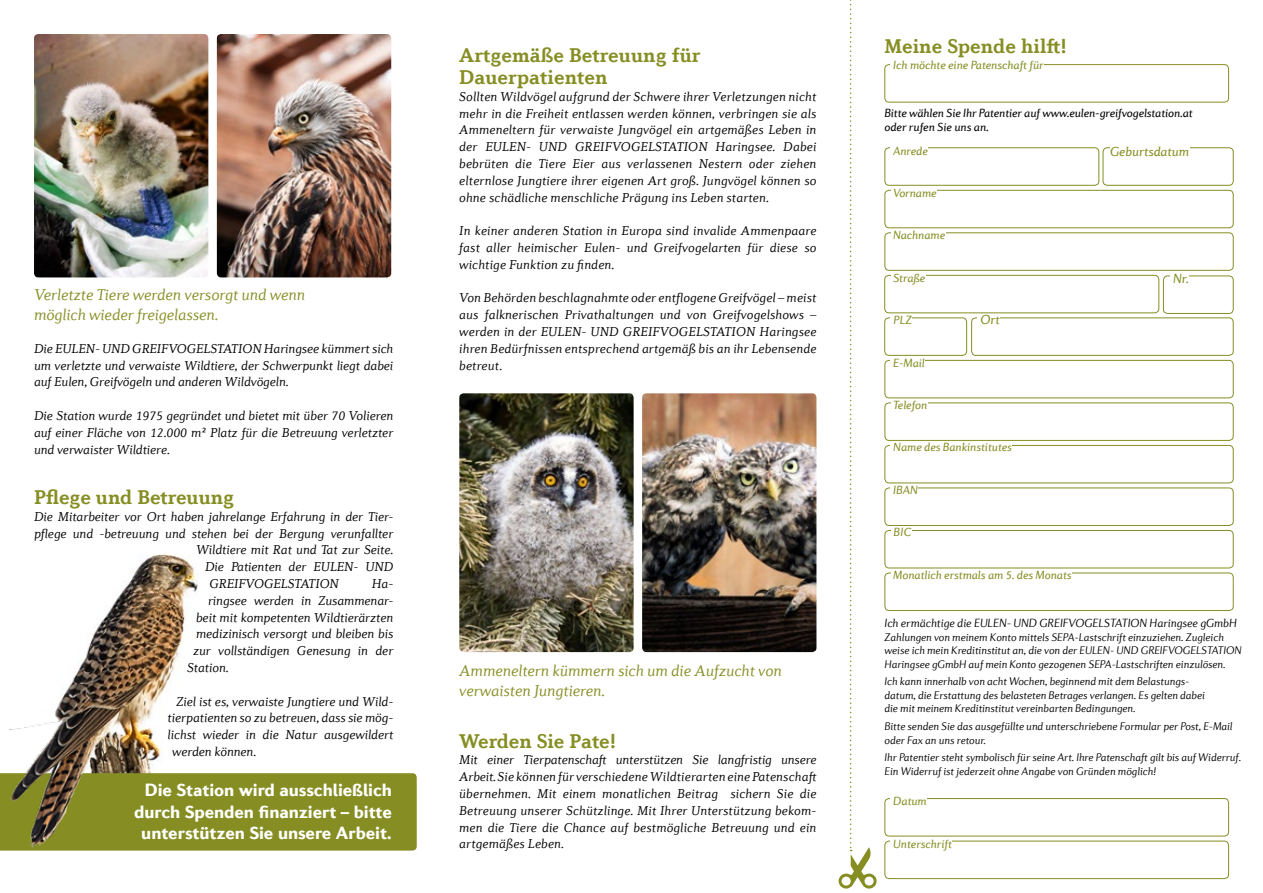
<style>
.page{position:relative;width:1263px;height:893px;background:#fff}
.page>*{position:absolute;margin:0;border:0;box-sizing:border-box;transform-origin:0 0}
.t1{font:700 21px/22.2px "Diverda Serif Com";color:#868e23}
.t2{font:900 18px/21.6px "Diverda Sans Com";letter-spacing:-.005em;color:#fff;text-align:center}
.t3{font:italic 300 16.5px/19.8px "Diverda Serif Com";letter-spacing:-.005em;color:#868e23}
.t4{font:italic 300 13.5px/16.8px "Diverda Serif Com";letter-spacing:-.005em;color:#000;text-align:justify}
.t5{font:italic 13.5px "Diverda Sans Com";letter-spacing:-.005em;color:#868e23}
.t6{font:italic 12px "Diverda Sans Com";letter-spacing:-.005em;color:#868e23}
.t7{font:italic 12px/13.5px "Diverda Sans Com";letter-spacing:-.01em;color:#000}
.t8{font:italic 300 12px "Diverda Sans Com";letter-spacing:-.005em;color:#000}
.t9{font:italic 300 11.25px/13.5px "Diverda Sans Com";letter-spacing:-.005em;color:#000}
</style>
<div class="page">
<img style="left:459px;top:393px;width:175px;height:259px">
<img style="left:642px;top:393px;width:174px;height:259px">
<img style="left:55px;top:555px;width:143px;height:218px">
<div style="left:0;top:773px;width:417px;height:78px;background:#868e23"></div>
<img style="left:10px;top:716px;width:90px;height:135px">
<img style="left:34px;top:34px;width:174px;height:243px">
<img style="left:217px;top:34px;width:174px;height:243px">
<svg style="left:838px;top:0;width:39px;height:888px"></svg>
<div style="left:884px;top:190px;width:349px;height:38px;border:1px solid #868e23;border-radius:4px"></div>
<div style="left:884px;top:317px;width:83px;height:39px;border:1px solid #868e23;border-radius:4px"></div>
<div style="left:884px;top:232px;width:349px;height:39px;border:1px solid #868e23;border-radius:4px"></div>
<div style="left:884px;top:275px;width:275px;height:38px;border:1px solid #868e23;border-radius:4px"></div>
<div style="left:971px;top:317px;width:262px;height:39px;border:1px solid #868e23;border-radius:4px"></div>
<div style="left:1163px;top:276px;width:70px;height:38px;border:1px solid #868e23;border-radius:4px"></div>
<div style="left:884px;top:64px;width:345px;height:39px;border:1px solid #868e23;border-radius:4px"></div>
<div style="left:891px;top:61px;width:153px;height:12px;background:#fff"></div>
<div style="left:978px;top:315px;width:22px;height:13px;background:#fff"></div>
<div style="left:1170px;top:274px;width:19px;height:13px;background:#fff"></div>
<div style="left:884px;top:360px;width:349px;height:38px;border:1px solid #868e23;border-radius:4px"></div>
<div style="left:884px;top:402px;width:349px;height:39px;border:1px solid #868e23;border-radius:4px"></div>
<div style="left:884px;top:445px;width:349px;height:38px;border:1px solid #868e23;border-radius:4px"></div>
<div style="left:884px;top:488px;width:349px;height:38px;border:1px solid #868e23;border-radius:4px"></div>
<div style="left:884px;top:530px;width:349px;height:38px;border:1px solid #868e23;border-radius:4px"></div>
<div style="left:884px;top:573px;width:349px;height:38px;border:1px solid #868e23;border-radius:4px"></div>
<div style="left:891px;top:189px;width:46px;height:12px;background:#fff"></div>
<div style="left:891px;top:231px;width:54px;height:12px;background:#fff"></div>
<div style="left:891px;top:274px;width:34px;height:12px;background:#fff"></div>
<div style="left:891px;top:316px;width:21px;height:12px;background:#fff"></div>
<div style="left:891px;top:358px;width:34px;height:12px;background:#fff"></div>
<div style="left:891px;top:401px;width:36px;height:12px;background:#fff"></div>
<div style="left:891px;top:443px;width:121px;height:12px;background:#fff"></div>
<div style="left:891px;top:485px;width:27px;height:12px;background:#fff"></div>
<div style="left:891px;top:528px;width:20px;height:12px;background:#fff"></div>
<div style="left:891px;top:570px;width:181px;height:12px;background:#fff"></div>
<div style="left:884px;top:798px;width:345px;height:38px;border:1px solid #868e23;border-radius:4px"></div>
<div style="left:884px;top:841px;width:345px;height:38px;border:1px solid #868e23;border-radius:4px"></div>
<div style="left:891px;top:797px;width:36px;height:12px;background:#fff"></div>
<div style="left:891px;top:839px;width:61px;height:12px;background:#fff"></div>
<div style="left:884px;top:147px;width:215px;height:39px;border:1px solid #868e23;border-radius:4px"></div>
<div style="left:891px;top:146px;width:37px;height:12px;background:#fff"></div>
<div style="left:1103px;top:147px;width:130px;height:39px;border:1px solid #868e23;border-radius:4px"></div>
<div style="left:1110px;top:147px;width:79px;height:14px;background:#fff"></div>
<p class="t3" style="left:34px;top:285px;width:273px">Verletzte Tiere werden versorgt und wenn möglich wieder freigelassen.</p>
<p class="t4" style="left:34px;top:340px;width:361px">Die EULEN- UND GREIFVOGELSTATION Haringsee kümmert sich um verletzte und verwaiste Wildtiere, der Schwerpunkt liegt dabei auf Eulen, Greifvögeln und anderen Wildvögeln.</p>
<p class="t4" style="left:34px;top:407px;width:361px">Die Station wurde 1975 gegründet und bietet mit über 70 Volieren auf einer Fläche von 12.000 m² Platz für die Betreuung verletzter und verwaister Wildtiere.</p>
<h1 class="t1" style="left:34px;top:486px;width:201px">Pflege und Betreuung</h1>
<p class="t4" style="left:34px;top:508px;width:361px">Die Mitarbeiter vor Ort haben jahrelange Erfahrung in der Tier-</p>
<p class="t4" style="left:34px;top:525px;width:361px">pflege und -betreuung und stehen bei der Bergung verunfallter</p>
<p class="t4" style="left:196px;top:541px;width:199px">Wildtiere mit Rat und Tat zur Seite.</p>
<p class="t4" style="left:205px;top:558px;width:190px">Die Patienten der EULEN- UND</p>
<p class="t4" style="left:210px;top:575px;width:131px">GREIFVOGELSTATION</p>
<p class="t4" style="left:372px;top:575px;width:23px">Ha-</p>
<p class="t4" style="left:208px;top:592px;width:187px">ringsee werden in Zusammenar-</p>
<p class="t4" style="left:196px;top:609px;width:199px">beit mit kompetenten Wildtierärzten</p>
<p class="t4" style="left:196px;top:625px;width:199px">medizinisch versorgt und bleiben bis</p>
<p class="t4" style="left:193px;top:642px;width:202px">zur vollständigen Genesung in der</p>
<p class="t4" style="left:187px;top:659px;width:43px">Station.</p>
<p class="t4" style="left:177px;top:693px;width:218px">Ziel ist es, verwaiste Jungtiere und Wild-</p>
<p class="t4" style="left:168px;top:709px;width:227px">tierpatienten so zu betreuen, dass sie mög-</p>
<p class="t4" style="left:168px;top:726px;width:227px">lichst wieder in die Natur ausgewildert</p>
<p class="t4" style="left:172px;top:743px;width:86px">werden können.</p>
<h2 class="t2" style="left:134px;top:779px;width:259px">Die Station wird ausschließlich durch Spenden finanziert – bitte unterstützen Sie unsere Arbeit.</h2>
<h1 class="t1" style="left:459px;top:44px;width:243px">Artgemäße Betreuung für<br>Dauerpatienten</h1>
<p class="t4" style="left:459px;top:88px;width:359px">Sollten Wildvögel aufgrund der Schwere ihrer Verletzungen nicht mehr in die Freiheit entlassen werden können, verbringen sie als Ammeneltern für verwaiste Jungvögel ein artgemäßes Leben in der EULEN- UND GREIFVOGELSTATION Haringsee. Dabei bebrüten die Tiere Eier aus verlassenen Nestern oder ziehen elternlose Jungtiere ihrer eigenen Art groß. Jungvögel können so ohne schädliche menschliche Prägung ins Leben starten.</p>
<p class="t4" style="left:459px;top:222px;width:359px">In keiner anderen Station in Europa sind invalide Ammenpaare fast aller heimischer Eulen- und Greifvogelarten für diese so wichtige Funktion zu finden.</p>
<p class="t4" style="left:459px;top:289px;width:359px">Von Behörden beschlagnahmte oder entflogene Greifvögel – meist aus falknerischen Privathaltungen und von Greifvogelshows – werden in der EULEN- UND GREIFVOGELSTATION Haringsee ihren Bedürfnissen entsprechend artgemäß bis an ihr Lebensende betreut.</p>
<p class="t3" style="left:459px;top:661px;width:324px">Ammeneltern kümmern sich um die Aufzucht von verwaisten Jungtieren.</p>
<h1 class="t1" style="left:459px;top:729px;width:158px">Werden Sie Pate!</h1>
<p class="t4" style="left:459px;top:751px;width:360px">Mit einer Tierpatenschaft unterstützen Sie langfristig unsere Arbeit. Sie können für verschiedene Wildtierarten eine Patenschaft übernehmen. Mit einem monatlichen Beitrag sichern Sie die Betreuung unserer Schützlinge. Mit Ihrer Unterstützung bekom&shy;men die Tiere die Chance auf bestmögliche Betreuung und ein artgemäßes Leben.</p>
<h1 class="t1" style="left:884px;top:35px;width:184px">Meine Spende hilft!</h1>
<p class="t6" style="left:893px;top:58px;width:152px">Ich möchte eine Patenschaft für</p>
<p class="t7" style="left:884px;top:107px;width:310px">Bitte wählen Sie Ihr Patentier auf www.eulen-greifvogelstation.at oder rufen Sie uns an.</p>
<p class="t6" style="left:893px;top:144px;width:36px">Anrede</p>
<p class="t5" style="left:1110px;top:144px;width:81px">Geburtsdatum</p>
<p class="t6" style="left:893px;top:186px;width:45px">Vorname</p>
<p class="t6" style="left:893px;top:229px;width:54px">Nachname</p>
<p class="t6" style="left:893px;top:271px;width:34px">Straße</p>
<p class="t6" style="left:893px;top:313px;width:20px">PLZ</p>
<p class="t6" style="left:893px;top:356px;width:33px">E-Mail</p>
<p class="t6" style="left:893px;top:398px;width:36px">Telefon</p>
<p class="t6" style="left:893px;top:441px;width:120px">Name des Bankinstitutes</p>
<p class="t6" style="left:893px;top:483px;width:26px">IBAN</p>
<p class="t6" style="left:893px;top:525px;width:20px">BIC</p>
<p class="t6" style="left:893px;top:568px;width:180px">Monatlich erstmals am 5. des Monats</p>
<p class="t5" style="left:980px;top:312px;width:21px">Ort</p>
<p class="t5" style="left:1173px;top:271px;width:17px">Nr.</p>
<p class="t8" style="left:884px;top:616px;width:354px">Ich ermächtige die EULEN- UND GREIFVOGELSTATION Haringsee gGmbH</p>
<p class="t9" style="left:884px;top:630px;width:359px">Zahlungen von meinem Konto mittels SEPA-Lastschrift einzuziehen. Zugleich weise ich mein Kreditinstitut an, die von der EULEN- UND GREIFVOGELSTATION<br>Haringsee gGmbH auf mein Konto gezogenen SEPA-Lastschriften einzulösen.</p>
<p class="t9" style="left:884px;top:675px;width:322px">Ich kann innerhalb von acht Wochen, beginnend mit dem Belastungs&shy;datum, die Erstattung des belasteten Betrages verlangen. Es gelten dabei die mit meinem Kreditinstitut vereinbarten Bedingungen.</p>
<p class="t9" style="left:884px;top:720px;width:350px">Bitte senden Sie das ausgefüllte und unterschriebene Formular per Post, E-Mail oder Fax an uns retour.</p>
<p class="t9" style="left:884px;top:751px;width:358px">Ihr Patentier steht symbolisch für seine Art. Ihre Patenschaft gilt bis auf Widerruf.<br>Ein Widerruf ist jederzeit ohne Angabe von Gründen möglich!</p>
<p class="t6" style="left:893px;top:794px;width:35px">Datum</p>
<p class="t6" style="left:893px;top:837px;width:60px">Unterschrift</p>
</div>
